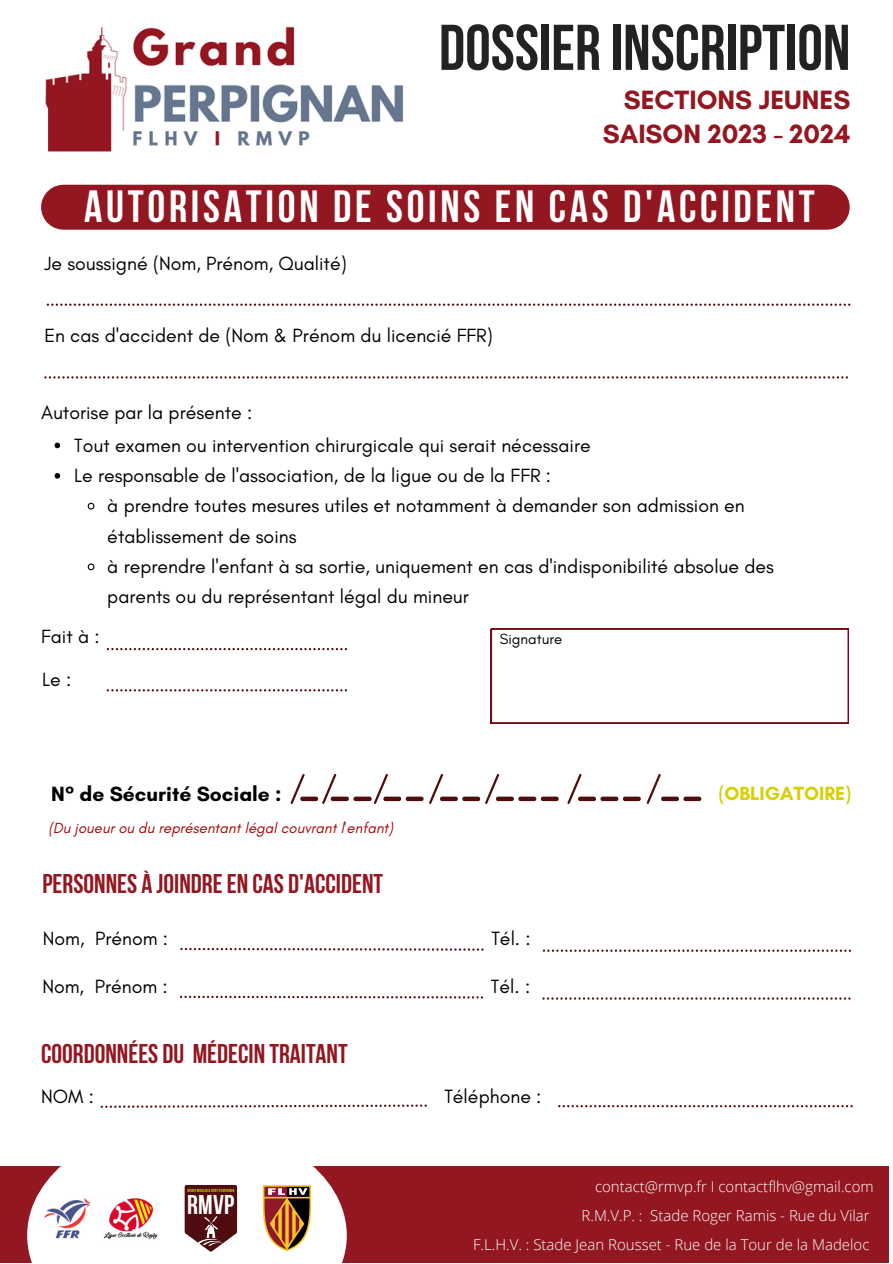
<style>
.page{position:relative;width:893px;height:1264px;background:#fff}
.page>*{position:absolute;margin:0;border:0;box-sizing:border-box;transform-origin:0 0}
.t1{font:700 64.5px "Bebas Neue";color:#222}
.t2{font:700 45px "Bebas Neue";letter-spacing:.085em;color:#fff}
.t3{font:700 27px "Bebas Neue";color:#931721}
.t4{font:700 27px/33.8px "Glacial Indifference";color:#931721;text-align:right}
.t5{font:700 27px "Bebas Neue";color:#fff}
.t6{font:700 21px "Glacial Indifference";color:#000}
.t7{font:19.5px/30.3px "Glacial Indifference";color:#000}
.t8{font:700 19.5px "Glacial Indifference";color:#d7cf07}
.t9{font:300 15px "Open Sans";color:#fff}
.t10{font:italic 15px "Glacial Indifference";color:#a40606}
.t11{font:15px "Glacial Indifference";color:#000}
.t12{font:700 4.35px "Bebas Neue";letter-spacing:.015em;color:#d7cf07}
</style>
<div class="page">
<div style="left:64px;top:185px;width:763px;height:45px;background:#931721"></div>
<svg style="left:47px;top:303px;width:803px;height:3px"></svg>
<svg style="left:180px;top:947px;width:303px;height:3px"></svg>
<svg style="left:542px;top:949px;width:308px;height:2px"></svg>
<svg style="left:44px;top:376px;width:803px;height:2px"></svg>
<svg style="left:101px;top:1104px;width:326px;height:3px"></svg>
<svg style="left:107px;top:648px;width:240px;height:2px"></svg>
<svg style="left:107px;top:689px;width:240px;height:2px"></svg>
<svg style="left:567px;top:773px;width:134px;height:31px"></svg>
<svg style="left:290px;top:773px;width:268px;height:31px"></svg>
<div style="left:0;top:1166px;width:889px;height:96px;background:#931721"></div>
<div style="left:27px;top:1122px;width:320px;height:140px;background:#fff"></div>
<svg style="left:558px;top:1105px;width:294px;height:2px"></svg>
<svg style="left:185px;top:1184px;width:52px;height:67px"></svg>
<img style="left:197px;top:1216px;width:28px;height:29px">
<img style="left:44px;top:1198px;width:47px;height:41px">
<img style="left:103px;top:1198px;width:55px;height:41px">
<img style="left:262px;top:1185px;width:50px;height:66px">
<svg style="left:180px;top:995px;width:303px;height:3px"></svg>
<svg style="left:542px;top:997px;width:308px;height:2px"></svg>
<svg style="left:491px;top:628px;width:357px;height:95px"></svg>
<svg style="left:55px;top:442px;width:5px;height:6px"></svg>
<svg style="left:55px;top:473px;width:5px;height:5px"></svg>
<svg style="left:87px;top:502px;width:8px;height:8px"></svg>
<svg style="left:87px;top:563px;width:8px;height:8px"></svg>
<img style="left:45px;top:26px;width:358px;height:126px">
<p class="t1" style="left:439px;top:21px;width:413px">DOSSIER INSCRIPTION</p>
<p class="t4" style="left:602px;top:83px;width:249px">SECTIONS JEUNES<br>SAISON 2023 - 2024</p>
<p class="t2" style="left:84px;top:188px;width:732px">AUTORISATION DE SOINS EN CAS D'ACCIDENT</p>
<p class="t7" style="left:44px;top:247px;width:304px">Je soussigné (Nom, Prénom, Qualité)</p>
<p class="t7" style="left:44px;top:320px;width:450px">En cas d'accident de (Nom &amp; Prénom du licencié FFR)</p>
<p class="t7" style="left:41px;top:397px;width:213px">Autorise par la présente :</p>
<p class="t7" style="left:74px;top:429px;width:518px">Tout examen ou intervention chirurgicale qui serait nécessaire</p>
<p class="t7" style="left:74px;top:460px;width:478px">Le responsable de l'association, de la ligue ou de la FFR :</p>
<p class="t7" style="left:107px;top:490px;width:639px">à prendre toutes mesures utiles et notamment à demander son admission en établissement de soins</p>
<p class="t7" style="left:107px;top:551px;width:668px">à reprendre l'enfant à sa sortie, uniquement en cas d'indisponibilité absolue des parents ou du représentant légal du mineur</p>
<p class="t7" style="left:41px;top:621px;width:60px">Fait à :</p>
<p class="t7" style="left:42px;top:663px;width:31px">Le :</p>
<p class="t6" style="left:51px;top:781px;width:232px">N° de Sécurité Sociale :</p>
<p class="t10" style="left:48px;top:818px;width:346px">(Du joueur ou du représentant légal couvrant l'enfant)</p>
<p class="t3" style="left:42px;top:873px;width:342px">PERSONNES À JOINDREEN CAS D'ACCIDENT</p>
<p class="t11" style="left:500px;top:630px;width:64px">Signature</p>
<p class="t7" style="left:43px;top:922px;width:127px">Nom, Prénom :</p>
<p class="t7" style="left:491px;top:922px;width:41px">Tél. :</p>
<p class="t7" style="left:42px;top:970px;width:127px">Nom, Prénom :</p>
<p class="t7" style="left:491px;top:970px;width:41px">Tél. :</p>
<p class="t3" style="left:41px;top:1043px;width:308px">COORDONNÉES DU MÉDECIN TRAITANT</p>
<p class="t7" style="left:41px;top:1081px;width:54px">NOM :</p>
<p class="t7" style="left:444px;top:1081px;width:98px">Téléphone :</p>
<p class="t8" style="left:718px;top:781px;width:134px">(OBLIGATOIRE)</p>
<p class="t12" style="left:187px;top:1188px;width:48px">RUGBY MOULIN A VENT PERPIGNAN</p>
<p class="t5" style="left:187px;top:1193px;width:49px">RMVP</p>
<p class="t9" style="left:595px;top:1175px;width:280px">contact@rmvp.fr I contactflhv@gmail.com</p>
<p class="t9" style="left:581px;top:1205px;width:290px">R.M.V.P. : Stade Roger Ramis - Rue du Vilar</p>
<p class="t9" style="left:473px;top:1234px;width:398px">F.L.H.V. : Stade Jean Rousset - Rue de la Tour de la Madeloc</p>
</div>
